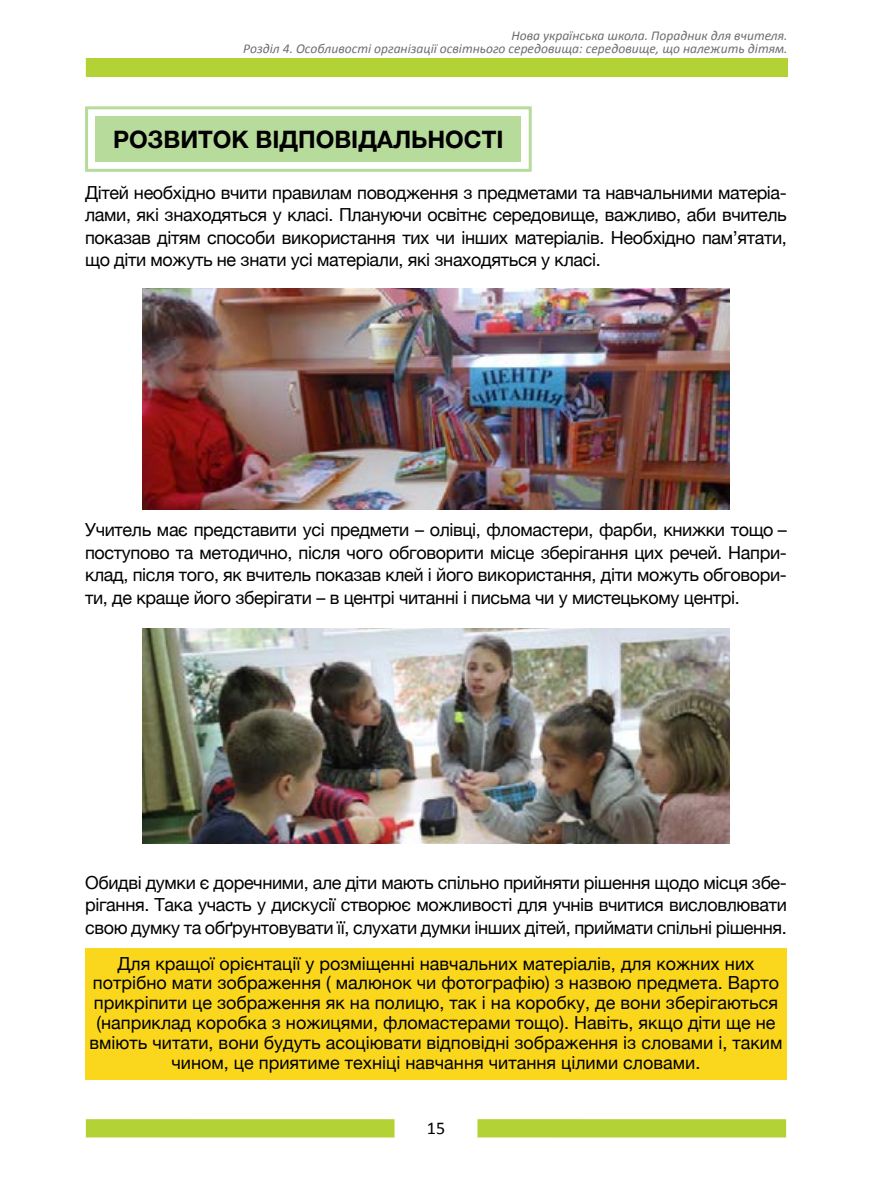
<style>
.page{position:relative;width:872px;height:1191px;background:#fff}
.page>*{position:absolute;margin:0;border:0;box-sizing:border-box;transform-origin:0 0}
.t1{font:700 24px "Helvetica Neue";color:#000}
.t2{font:18px/22.5px "Helvetica Neue";color:#000;text-align:justify}
.t3{font:18px "Calibri";color:#000}
.t4{font:italic 13.5px/13.5px "Calibri";color:#6d6e71;text-align:right}
</style>
<div class="page">
<div style="left:86px;top:58px;width:701px;height:18px;background:#b2d236"></div>
<div style="left:86px;top:1119px;width:308px;height:18px;background:#b2d236"></div>
<div style="left:477px;top:1119px;width:309px;height:18px;background:#b2d236"></div>
<div style="left:85px;top:106px;width:446px;height:66px;background:#fff;border:3px solid #b7db9b"></div>
<div style="left:96px;top:116px;width:425px;height:46px;background:#b7db9b"></div>
<img style="left:142px;top:289px;width:587px;height:220px">
<img style="left:143px;top:629px;width:586px;height:214px">
<div style="left:85px;top:948px;width:702px;height:132px;background:#fad71c"></div>
<p class="t4" style="left:243px;top:28px;width:546px">Нова українська школа. Порадник для вчителя.<br>Розділ 4. Особливості організації освітнього середовища: середовище, що належить дітям.</p>
<h1 class="t1" style="left:113px;top:118px;width:392px">РОЗВИТОК ВІДПОВІДАЛЬНОСТІ</h1>
<p class="t2" style="left:85px;top:180px;width:703px">Дітей необхідно вчити правилам поводження з предметами та навчальними матеріа&shy;лами, які знаходяться у класі. Плануючи освітнє середовище, важливо, аби вчитель показав дітям способи використання тих чи інших матеріалів. Необхідно пам’ятати, що діти можуть не знати усі матеріали, які знаходяться у класі.</p>
<p class="t2" style="left:85px;top:517px;width:703px">Учитель має представити усі предмети – олівці, фломастери, фарби, книжки тощо – поступово та методично, після чого обговорити місце зберігання цих речей. Напри&shy;клад, після того, як вчитель показав клей і його використання, діти можуть обговори&shy;ти, де краще його зберігати – в центрі читанні і письма чи у мистецькому центрі.</p>
<p class="t2" style="left:85px;top:869px;width:703px">Обидві думки є доречними, але діти мають спільно прийняти рішення щодо місця збе&shy;рігання. Така участь у дискусії створює можливості для учнів вчитися висловлювати свою думку та обґрунтовувати її, слухати думки інших дітей, приймати спільні рішення.</p>
<p class="t2" style="left:89px;top:952px;width:694px;line-height:19.8px;text-align:center">Для кращої орієнтації у розміщенні навчальних матеріалів, для кожних них потрібно мати зображення ( малюнок чи фотографію) з назвою предмета. Варто прикріпити це зображення як на полицю, так і на коробку, де вони зберігаються (наприклад коробка з ножицями, фломастерами тощо). Навіть, якщо діти ще не вміють читати, вони будуть асоціювати відповідні зображення із словами і, таким чином, це приятиме техніці навчання читання цілими словами.</p>
<p class="t3" style="left:427px;top:1117px;width:20px">15</p>
</div>
